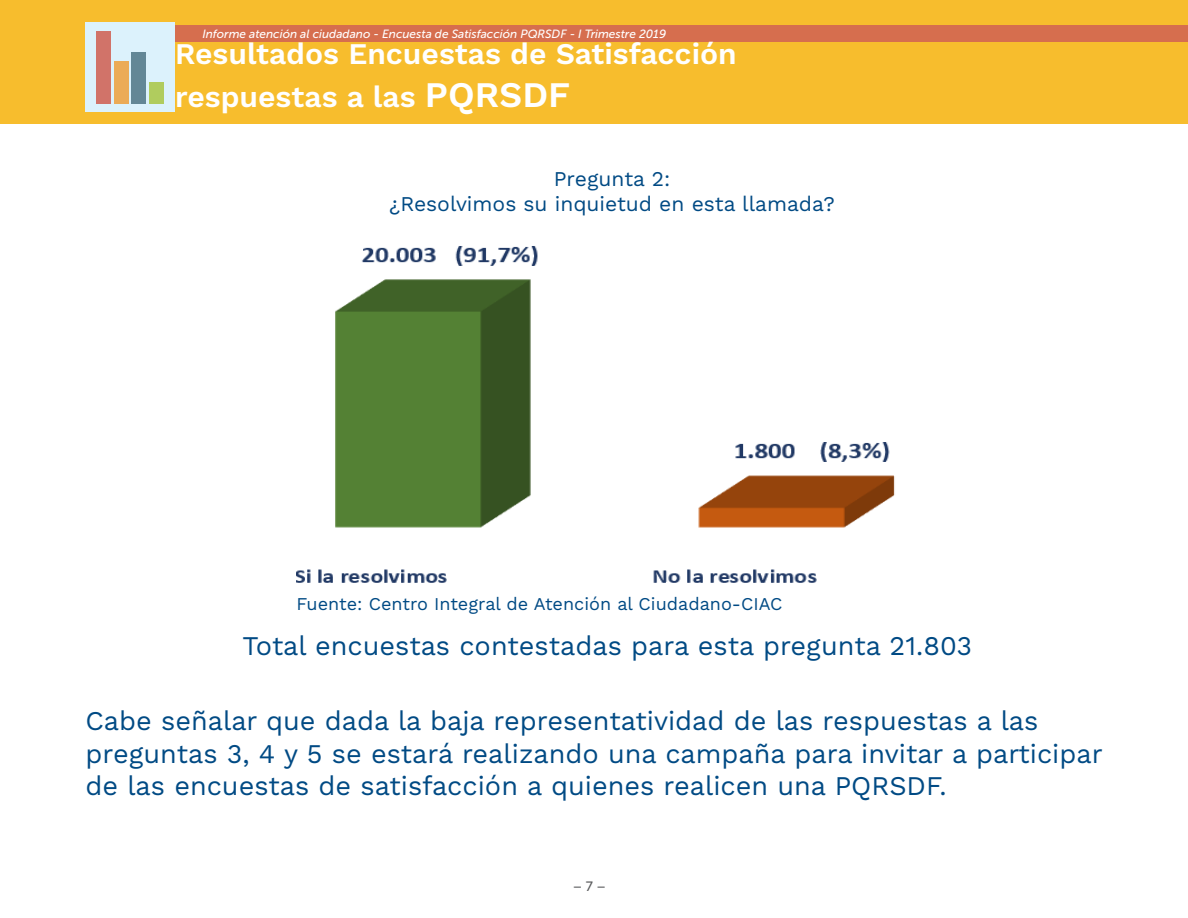
<style>
.page{position:relative;width:1188px;height:918px;background:#fff}
.page>*{position:absolute;margin:0;border:0;box-sizing:border-box;transform-origin:0 0}
.t1{font:600 30px/43.2px "Work Sans";color:#fff}
.t2{font:27px/32.4px "Work Sans";color:#004a84}
.t3{font:21px "Work Sans";color:#004a84}
.t4{font:18px "Work Sans";color:#004a84}
.t5{font:13.5px "Museo Sans 500";color:#57585a}
.t6{font:italic 11.85px "Museo Sans 500";color:#fff}
.s1{font-size:36px}
</style>
<div class="page">
<div style="left:0;top:0;width:1188px;height:123px;background:#f7bd2d"></div>
<div style="left:93px;top:25px;width:1095px;height:16px;background:#d66e4e"></div>
<div style="left:85px;top:22px;width:90px;height:89px;background:#dcf2fc"></div>
<div style="left:96px;top:32px;width:15px;height:72px;background:#d17369"></div>
<div style="left:114px;top:61px;width:15px;height:43px;background:#ebab57"></div>
<div style="left:131px;top:52px;width:15px;height:52px;background:#638796"></div>
<div style="left:149px;top:83px;width:15px;height:21px;background:#b0cc5e"></div>
<img style="left:296px;top:246px;width:599px;height:337px">
<p class="t6" style="left:202px;top:27px;width:465px">Informe atención al ciudadano - Encuesta de Satisfacción PQRSDF - I Trimestre 2019</p>
<p class="t1" style="left:175px;top:34px;width:563px">Resultados Encuestas de Satisfacción respuestas a las <span class="s1">PQRSDF</span></p>
<p class="t3" style="left:554px;top:167px;width:118px">Pregunta 2:</p>
<p class="t3" style="left:389px;top:192px;width:447px">¿Resolvimos su inquietud en esta llamada?</p>
<p class="t4" style="left:296px;top:593px;width:488px">Fuente: Centro Integral de Atención al Ciudadano-CIAC</p>
<p class="t2" style="left:242px;top:631px;width:731px">Total encuestas contestadas para esta pregunta 21.803</p>
<p class="t2" style="left:85px;top:706px;width:1019px">Cabe señalar que dada la baja representatividad de las respuestas a las preguntas 3, 4 y 5 se estará realizando una campaña para invitar a participar de las encuestas de satisfacción a quienes realicen una PQRSDF.</p>
<p class="t5" style="left:573px;top:879px;width:35px">– 7 –</p>
</div>
